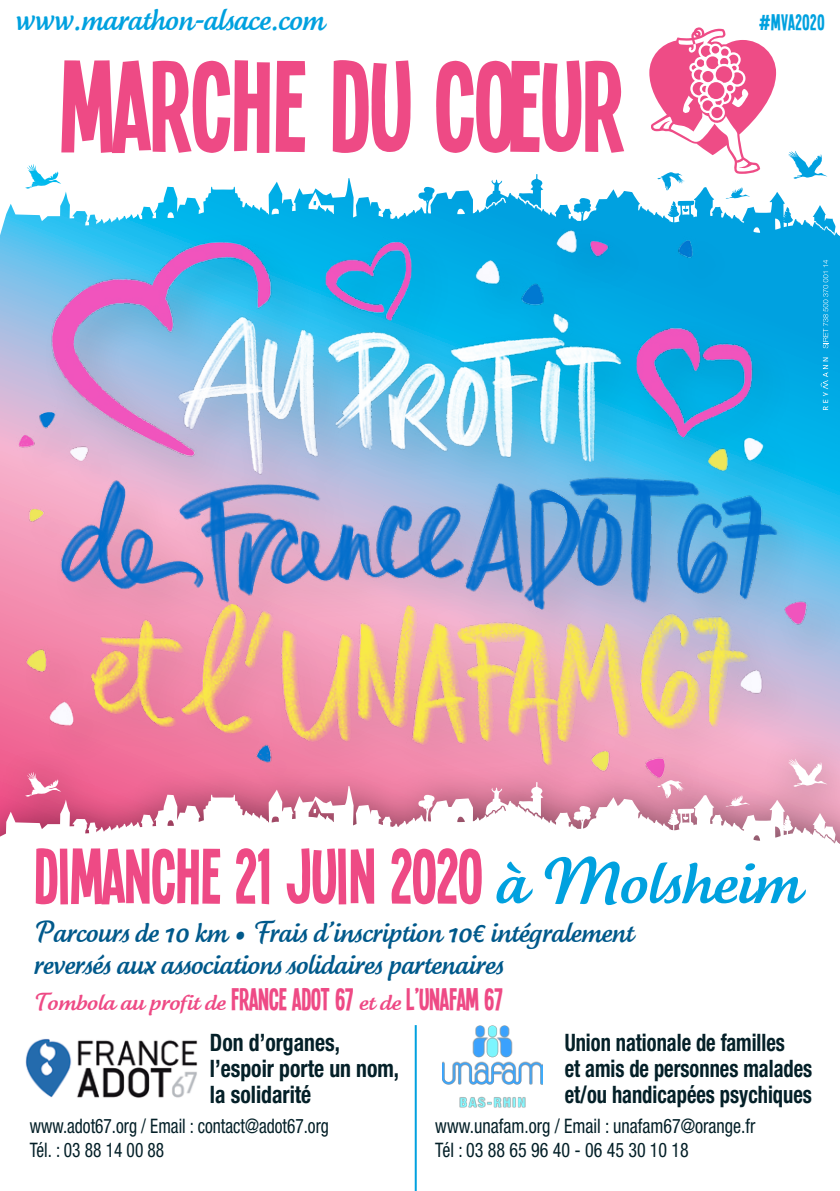
<style>
.page{position:relative;width:840px;height:1191px;background:#fff}
.page>*{position:absolute;margin:0;border:0;box-sizing:border-box;transform-origin:0 0}
.t1{font:139.4px "Single Sleeve";color:#ee4a85}
.t2{font:84.2px "Single Sleeve";color:#ee4a85}
.t3{font:34px "Single Sleeve";color:#ee4a85}
.t4{font:32.6px "Tartine Script";color:#00a1df;scale:.9 1}
.t5{font:30px/32px "Tartine Script";color:#00598b;scale:.9 1}
.t6{font:24.4px "Single Sleeve";letter-spacing:.03em;color:#00a1df}
.t7{font:700 condensed 24px/26px "Helvetica Neue LT Std";color:#042028;scale:.85 1}
.t8{font:700 condensed 24px/26px "Helvetica Neue LT Std";color:#042028;scale:.9 1}
.t9{font:condensed 20px/24px "Helvetica Neue LT Std";color:#042028;scale:.9 1}
.t10{font:condensed 20px/24px "Helvetica Neue LT Std";color:#042028;scale:.87 1}
.s1{font-family:"Helvetica Neue LT Std";font-weight:800;font-stretch:condensed;font-size:21.8px}
.s2{font-family:"Tartine Script";font-size:62.8px;color:#00a1df}
.s3{font-family:"Helvetica Neue LT Std";font-weight:500;font-style:italic;font-size:24px}
.s4{font-family:"Tartine Script";font-size:24px}
</style>
<div class="page">
<img style="left:0;top:65px;width:839px;height:665px">
<div style="left:0;top:730px;width:839px;height:461px;background:#000;opacity:.5"></div>
<svg style="left:518px;top:782px;width:25px;height:4px"></svg>
<svg style="left:0;top:786px;width:839px;height:405px"></svg>
<svg style="left:313px;top:809px;width:3px;height:4px"></svg>
<svg style="left:787px;top:758px;width:39px;height:29px"></svg>
<svg style="left:25px;top:772px;width:36px;height:24px"></svg>
<svg style="left:724px;top:795px;width:25px;height:11px"></svg>
<svg style="left:656px;top:779px;width:28px;height:19px"></svg>
<svg style="left:822px;top:260px;width:5px;height:88px"></svg>
<svg style="left:820px;top:357px;width:7px;height:53px"></svg>
<svg style="left:649px;top:27px;width:126px;height:172px"></svg>
<img style="left:24px;top:1037px;width:174px;height:61px">
<hr style="left:414px;top:1025px;width:2px;height:166px;background:#00a1df">
<img style="left:442px;top:1025px;width:100px;height:83px">
<p class="t4" style="left:16px;top:0;width:345px">www.marathon-alsace.com</p>
<p class="t6" style="left:758px;top:8px;width:67px"><span class="s1">#</span>MVA2020</p>
<h1 class="t1" style="left:60px;top:27px;width:564px">MARCHE DU COEUR</h1>
<h2 class="t2" style="left:34px;top:828px;width:768px">DIMANCHE 21 JUIN 2020 <span class="s2">à Molsheim</span></h2>
<p class="t5" style="left:34px;top:917px;width:667px">Parcours de 10 km • Frais d’inscription 10<span class="s3">€</span> intégralement reversés aux associations solidaires partenaires</p>
<p class="t3" style="left:34px;top:980px;width:470px"><span class="s4">Tombola au profit de</span> FRANCE ADOT 67 <span class="s4">et de</span> L’UNAFAM 67</p>
<p class="t8" style="left:210px;top:1029px;width:211px">Don d’organes, l’espoir porte un nom, la solidarité</p>
<p class="t10" style="left:30px;top:1113px;width:345px">www.adot67.org / Email : contact@adot67.org<br>Tél. : 03 88 14 00 88</p>
<p class="t7" style="left:564px;top:1029px;width:292px">Union nationale de familles<br>et amis de personnes malades et/ou handicapées psychiques</p>
<p class="t9" style="left:435px;top:1113px;width:357px">www.unafam.org / Email : unafam67@orange.fr<br>Tél : 03 88 65 96 40 - 06 45 30 10 18</p>
</div>
